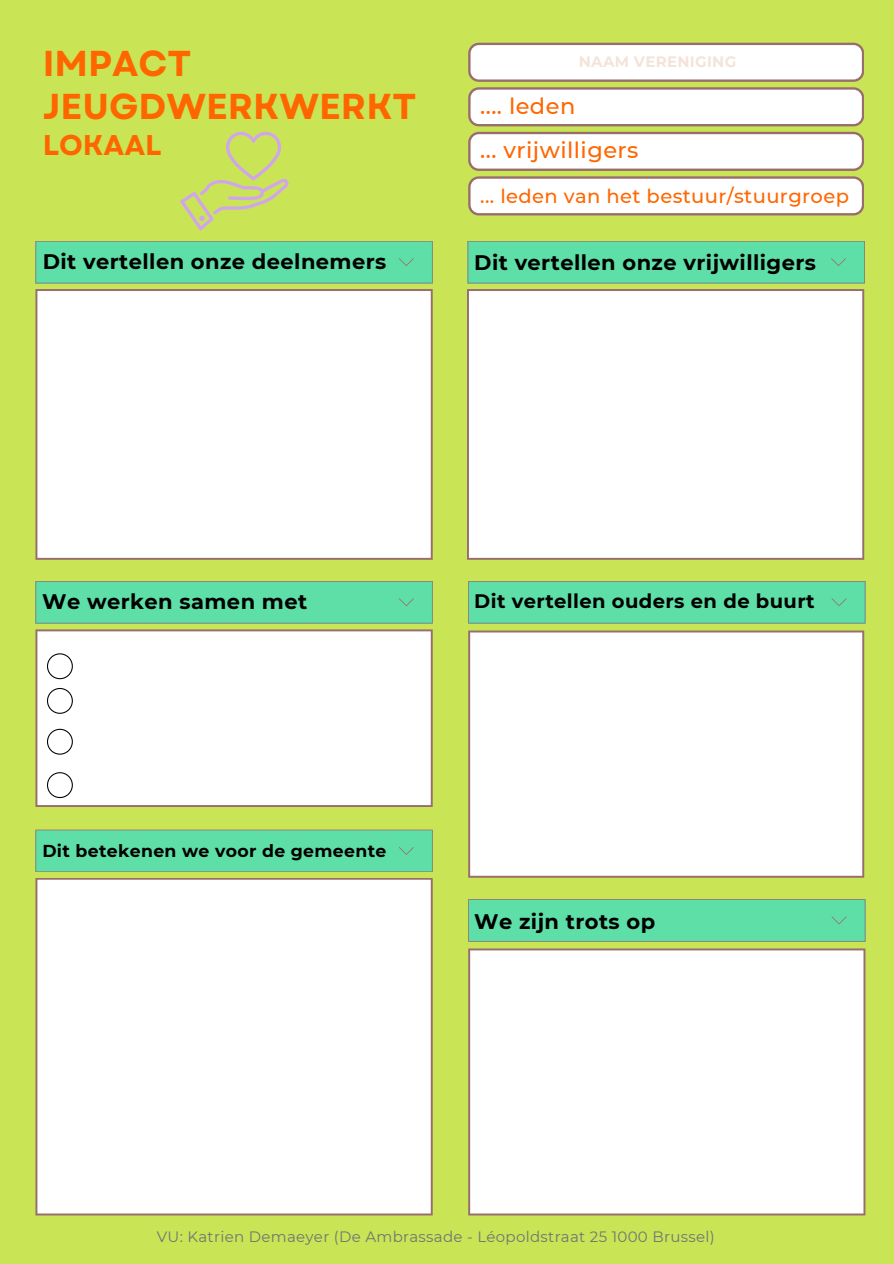
<style>
.page{position:relative;width:894px;height:1264px;background:#fff}
.page>*{position:absolute;margin:0;border:0;box-sizing:border-box;transform-origin:0 0}
.t1{font:700 36px/42.8px "Garet";color:#f60}
.t2{font:700 28.5px "Garet";color:#f60}
.t3{font:500 22.5px "Montserrat";letter-spacing:.02em;color:#f60}
.t4{font:700 21px "Montserrat";letter-spacing:.02em;color:#000}
.t5{font:500 19.5px "Montserrat";letter-spacing:.02em;color:#f60}
.t6{font:700 19.5px "Montserrat";letter-spacing:.02em;color:#000}
.t7{font:700 17.25px "Montserrat";letter-spacing:.02em;color:#000}
.t8{font:15px "Montserrat";letter-spacing:.02em;color:#737373}
.t9{font:700 15px "Montserrat";letter-spacing:.02em;color:#f4e3d9}
</style>
<div class="page">
<div style="left:0;top:0;width:893px;height:1263px;background:#c9e556"></div>
<svg style="left:468px;top:43px;width:395px;height:83px;background:#efece2"></svg>
<svg style="left:468px;top:132px;width:395px;height:83px;background:#efece2"></svg>
<div style="left:35px;top:241px;width:397px;height:42px;background:#5edfa8"></div>
<div style="left:35px;top:289px;width:397px;height:271px;background:#fff"></div>
<div style="left:468px;top:630px;width:395px;height:247px;background:#fff"></div>
<div style="left:468px;top:948px;width:397px;height:267px;background:#fff"></div>
<div style="left:35px;top:629px;width:397px;height:178px;background:#fff"></div>
<div style="left:35px;top:878px;width:397px;height:337px;background:#fff"></div>
<svg style="left:179px;top:132px;width:109px;height:99px"></svg>
<div style="left:467px;top:241px;width:397px;height:42px;background:#5edfa8"></div>
<div style="left:467px;top:289px;width:396px;height:271px;background:#fff"></div>
<div style="left:468px;top:581px;width:397px;height:42px;background:#5edfa8"></div>
<div style="left:35px;top:581px;width:397px;height:42px;background:#5edfa8"></div>
<div style="left:468px;top:899px;width:397px;height:42px;background:#5edfa8"></div>
<svg style="left:35px;top:829px;width:397px;height:43px;background:#61daa4"></svg>
<svg style="left:47px;top:653px;width:26px;height:26px"></svg>
<svg style="left:47px;top:688px;width:26px;height:25px"></svg>
<svg style="left:47px;top:728px;width:26px;height:26px"></svg>
<svg style="left:47px;top:772px;width:26px;height:26px"></svg>
<h1 class="t1" style="left:43px;top:42px;width:375px">IMPACT<br>JEUGDWERKWERKT</h1>
<h1 class="t2" style="left:43px;top:124px;width:120px">LOKAAL</h1>
<p class="t9" style="left:578px;top:52px;width:159px">NAAM VERENIGING</p>
<h2 class="t3" style="left:480px;top:92px;width:97px">.... leden</h2>
<h5 class="t3" style="left:480px;top:136px;width:160px">... vrijwilligers</h5>
<p class="t5" style="left:480px;top:184px;width:370px">... leden van het bestuur/stuurgroep</p>
<h2 class="t4" style="left:43px;top:248px;width:345px">Dit vertellen onze deelnemers</h2>
<h2 class="t4" style="left:474px;top:249px;width:343px">Dit vertellen onze vrijwilligers</h2>
<h3 class="t4" style="left:42px;top:588px;width:266px">We werken samen met</h3>
<h3 class="t6" style="left:474px;top:589px;width:342px">Dit vertellen ouders en de buurt</h3>
<h2 class="t7" style="left:42px;top:840px;width:345px">Dit betekenen we voor de gemeente</h2>
<h2 class="t4" style="left:474px;top:908px;width:182px">We zijn trots op</h2>
<p class="t8" style="left:157px;top:1227px;width:559px">VU: Katrien Demaeyer (De Ambrassade - Léopoldstraat 25 1000 Brussel)</p>
</div>
